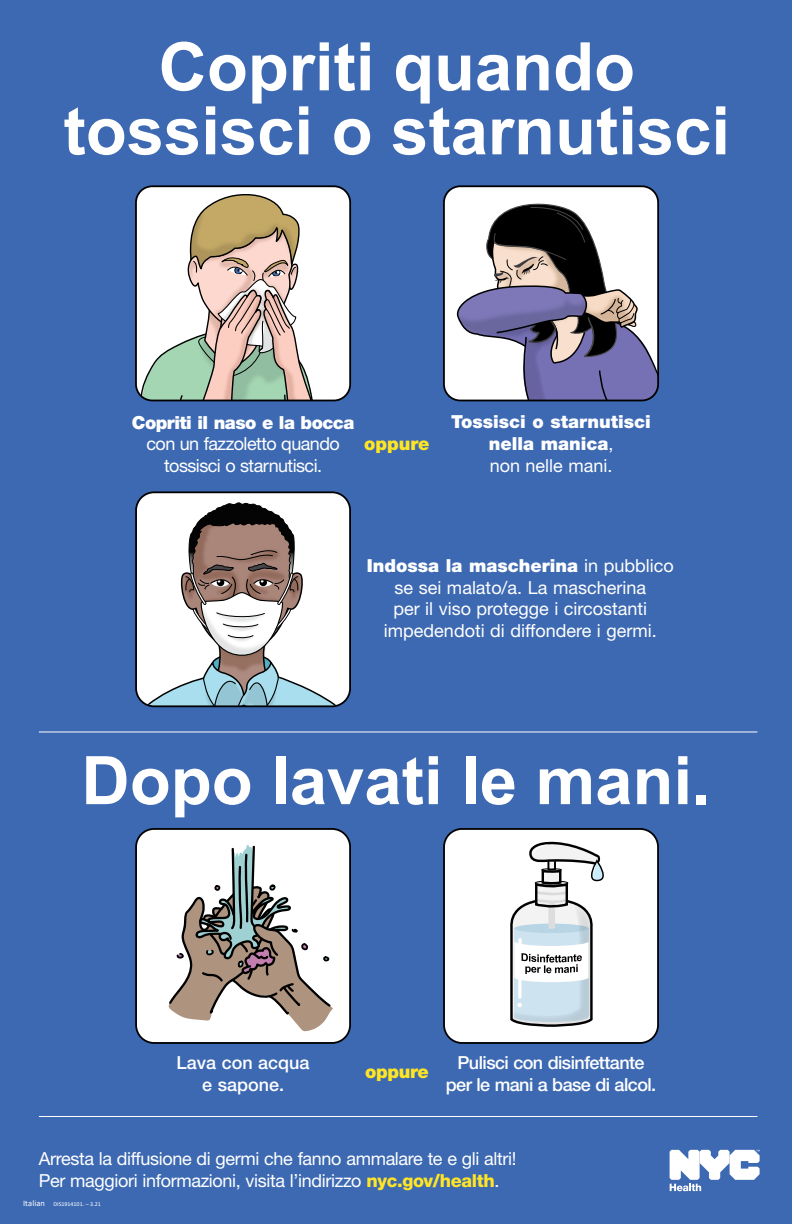
<style>
.page{position:relative;width:792px;height:1224px;background:#3d69b2}
.page>*{position:absolute;margin:0;border:0;box-sizing:border-box;transform-origin:0 0}
.t1{font:700 67px/64px "Arial";color:#fff;text-align:center}
.t2{font:18px/21.6px "Helvetica Neue LT Std";letter-spacing:-.02em;color:#fff}
.t3{font:18px/21.6px "Helvetica Neue LT Std";color:#fff;text-align:center}
.t4{font:500 18px/21.6px "Helvetica Neue LT Std";letter-spacing:-.03em;color:#fff;text-align:center}
.t5{font:900 18px/21.6px "Helvetica Neue LT Std";color:#fff;text-align:center}
.t6{font:900 18px "Helvetica Neue LT Std";letter-spacing:-.03em;color:#fff}
.t7{font:500 18px/21.6px "Helvetica Neue LT Std";color:#fff;text-align:center}
.t8{font:900 18px "Helvetica Neue LT Std";letter-spacing:-.02em;color:#ffe524}
.t9{font:6px "Calibri";color:#fff}
.s1{font-weight:400}
.s2{font-weight:900}
.s3{font-weight:800;color:#ffe524}
.s4{font-size:8.5px}
</style>
<div class="page">
<div style="left:444px;top:186px;width:214px;height:214px;background:#fff;border-radius:16px"></div>
<svg style="left:486px;top:196px;width:171px;height:204px"></svg>
<img style="left:456px;top:270px;width:157px;height:102px">
<img style="left:556px;top:269px;width:100px;height:85px">
<div style="left:443px;top:185px;width:216px;height:216px;border:2px solid #000;border-radius:16px"></div>
<div style="left:136px;top:186px;width:214px;height:214px;background:#fff;border-radius:16px"></div>
<svg style="left:139px;top:188px;width:174px;height:212px"></svg>
<div style="left:135px;top:185px;width:216px;height:216px;border:2px solid #000;border-radius:16px"></div>
<div style="left:136px;top:829px;width:214px;height:214px;background:#fff;border-radius:18px"></div>
<svg style="left:168px;top:845px;width:165px;height:186px"></svg>
<div style="left:135px;top:828px;width:216px;height:216px;border:2px solid #000;border-radius:18px"></div>
<div style="left:136px;top:492px;width:214px;height:214px;background:#fff;border-radius:18px"></div>
<svg style="left:147px;top:494px;width:195px;height:212px"></svg>
<img style="left:174px;top:577px;width:124px;height:105px">
<div style="left:135px;top:491px;width:216px;height:216px;border:2px solid #000;border-radius:18px"></div>
<div style="left:444px;top:829px;width:214px;height:214px;background:#fff;border-radius:18px"></div>
<svg style="left:510px;top:841px;width:94px;height:186px"></svg>
<div style="left:443px;top:828px;width:216px;height:216px;border:2px solid #000;border-radius:18px"></div>
<svg style="left:670px;top:1150px;width:90px;height:41px"></svg>
<hr style="left:39px;top:731px;width:718px;height:1px;background:#fff">
<hr style="left:39px;top:1116px;width:718px;height:1px;background:#fff">
<h1 class="t1" style="left:63px;top:37px;width:668px">Copriti quando tossisci o starnutisci</h1>
<p class="t6" style="left:132px;top:411px;width:224px">Copriti il naso e la bocca</p>
<p class="t2" style="left:146px;top:433px;width:195px;text-align:center">con un fazzoletto quando tossisci o starnutisci.</p>
<p class="t8" style="left:364px;top:432px;width:67px">oppure</p>
<p class="t5" style="left:451px;top:411px;width:201px">Tossisci o starnutisci nella manica<span class="s1">,<br>non nelle mani.</span></p>
<p class="t3" style="left:367px;top:554px;width:308px"><span class="s2">Indossa la mascherina</span> in pubblico se sei malato/a. La mascherina<br>per il viso protegge i circostanti impedendoti di diffondere i germi.</p>
<h1 class="t1" style="left:81px;top:751px;width:631px">Dopo lavati le mani.</h1>
<p class="t7" style="left:177px;top:1052px;width:135px">Lava con acqua e sapone.</p>
<p class="t8" style="left:365px;top:1061px;width:65px">oppure</p>
<p class="t4" style="left:446px;top:1052px;width:212px">Pulisci con disinfettante per le mani a base di alcol.</p>
<p class="t2" style="left:39px;top:1148px;width:479px">Arresta la diffusione di germi che fanno ammalare te e gli altri!<br>Per maggiori informazioni, visita l’indirizzo <span class="s3">nyc.gov/health</span>.</p>
<p class="t9" style="left:23px;top:1200px;width:79px"><span class="s4">Italian</span> DIS1914101. – 3.21</p>
</div>
